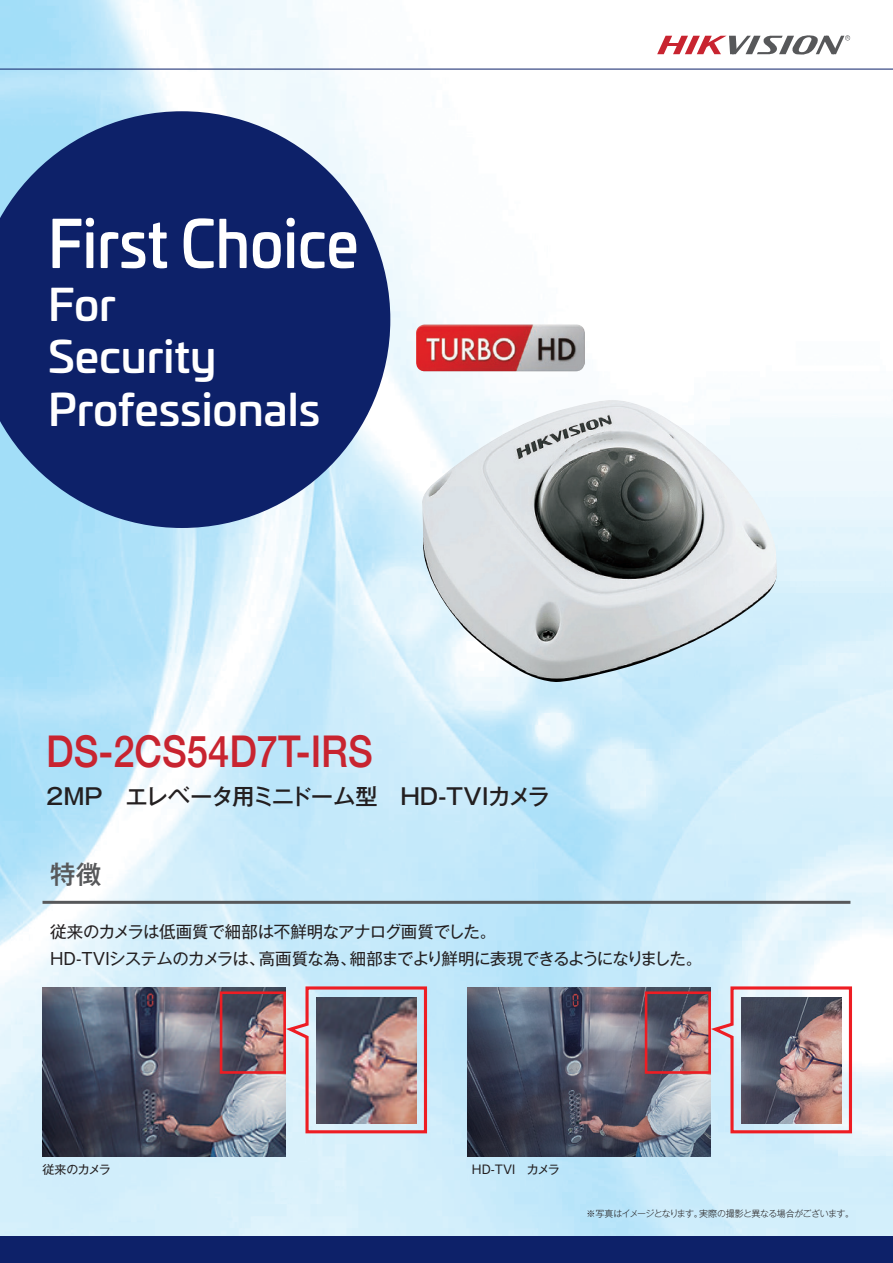
<style>
.page{position:relative;width:893px;height:1263px;background:#fff}
.page>*{position:absolute;margin:0;border:0;box-sizing:border-box;transform-origin:0 0}
.t1{font:500 64.5px "Univia Pro";color:#fff;scale:.89 1}
.t2{font:500 43.8px "Helvetica Neue";color:#c82430;scale:.87 1}
.t3{font:500 43.5px/52.5px "Univia Pro";color:#fff}
.t4{font:500 25.5px "Gothic MB101 Pro";color:#57585a}
.t5{font:500 22.5px "Gothic MB101 Pro";letter-spacing:-.03em;color:#231f20}
.t6{font:16.5px/27px "Gothic MB101 Pro";letter-spacing:-.035em;color:#231f20}
.t7{font:12px "Gothic MB101 Pro";letter-spacing:-.03em;color:#231f20}
.t8{font:300 9px "Gothic MB101 Pro";letter-spacing:-.07em;color:#231f20}
.t9{font:4.05px "Koz Go Pro";color:#57585a}
</style>
<div class="page">
<img style="left:0;top:0;width:893px;height:1237px">
<img style="left:415px;top:324px;width:170px;height:47px">
<img style="left:43px;top:988px;width:242px;height:168px">
<img style="left:420px;top:400px;width:360px;height:282px">
<div style="left:220px;top:991px;width:66px;height:83px;border:3px solid #ee1d23"></div>
<svg style="left:282px;top:985px;width:147px;height:150px;background:#a28e95"></svg>
<img style="left:468px;top:988px;width:242px;height:168px">
<div style="left:645px;top:991px;width:66px;height:83px;border:3px solid #ee1d23"></div>
<svg style="left:707px;top:985px;width:147px;height:150px;background:#a48e96"></svg>
<svg style="left:0;top:111px;width:390px;height:417px;background:#2f4583"></svg>
<div style="left:0;top:1237px;width:893px;height:26px;background:#0d2169"></div>
<hr style="left:43px;top:901px;width:807px;height:3px;background:#57585a">
<svg style="left:657px;top:35px;width:193px;height:20px"></svg>
<hr style="left:0;top:69px;width:893px;height:1px;background:#0d2169">
<p class="t1" style="left:48px;top:194px;width:350px">First Choice</p>
<p class="t3" style="left:48px;top:275px;width:274px">For<br>Security<br>Professionals</p>
<p class="t2" style="left:46px;top:716px;width:377px">DS-2CS54D7T-IRS</p>
<p class="t5" style="left:46px;top:778px;width:505px">2MP　エレベータ用ミニドーム型　HD-TVIカメラ</p>
<p class="t4" style="left:50px;top:853px;width:52px">特徴</p>
<p class="t6" style="left:50px;top:916px;width:653px">従来のカメラは低画質で細部は不鮮明なアナログ画質でした。<br>HD-TVIシステムのカメラは、高画質な為、細部までより鮮明に表現できるようになりました。</p>
<p class="t7" style="left:43px;top:1159px;width:70px">従来のカメラ</p>
<p class="t7" style="left:472px;top:1159px;width:89px">HD-TVI　カメラ</p>
<p class="t9" style="left:846px;top:35px;width:4px">R</p>
<p class="t8" style="left:587px;top:1206px;width:269px">※写真はイメージとなります。実際の撮影と異なる場合がございます。</p>
</div>
